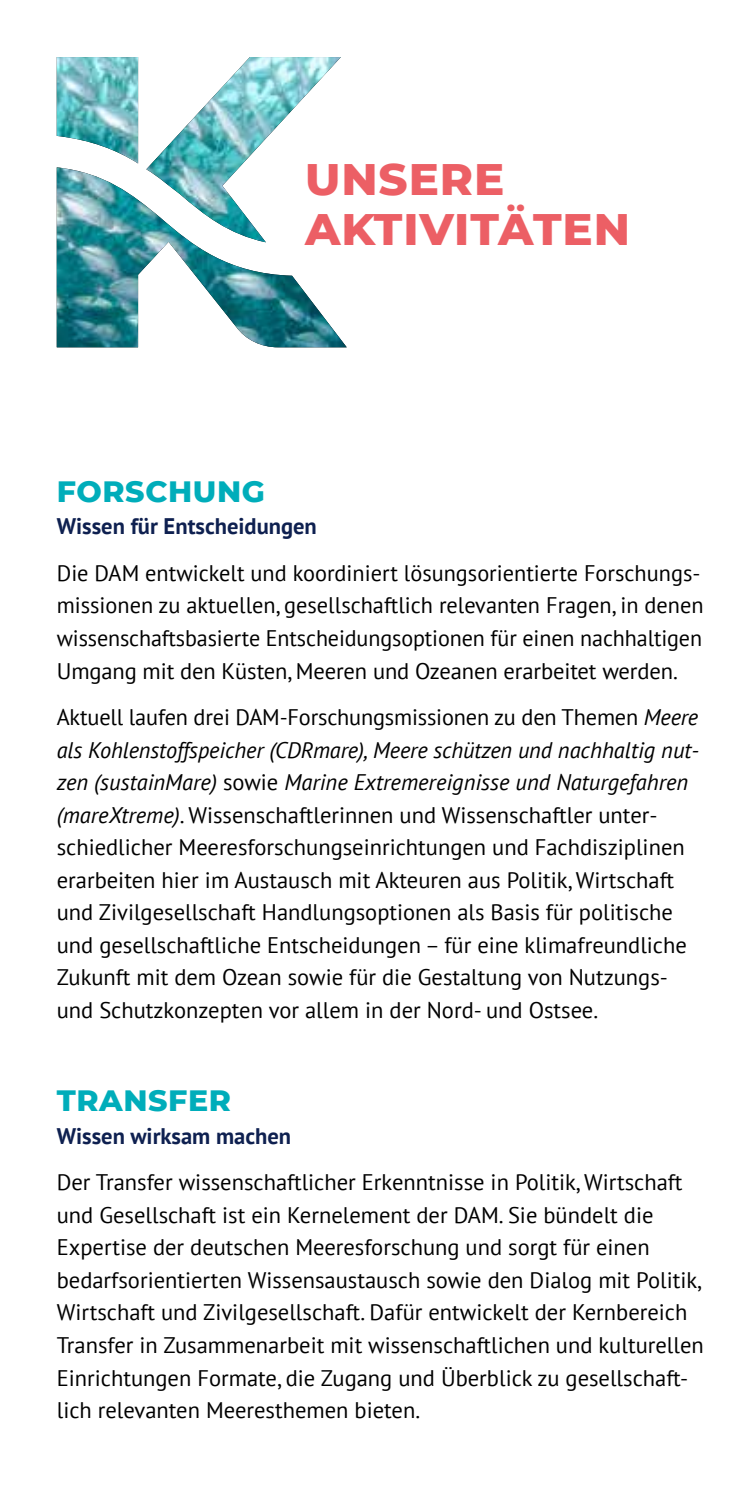
<style>
.page{position:relative;width:745px;height:1489px;background:#fff}
.page>*{position:absolute;margin:0;border:0;box-sizing:border-box;transform-origin:0 0}
.t1{font:800 45px/50px "Montserrat";letter-spacing:.02em;color:#ec5f65}
.t2{font:800 30px "Montserrat";letter-spacing:.02em;color:#00adba}
.t3{font:22.5px/32.5px "PT Sans";color:#000}
.t4{font:700 22.5px "PT Sans";color:#0e2050}
.s1{font-style:italic}
</style>
<div class="page">
<img style="left:57px;top:57px;width:289px;height:290px">
<h1 class="t1" style="left:305px;top:152px;width:326px">UNSERE<br>AKTIVITÄTEN</h1>
<h2 class="t2" style="left:57px;top:469px;width:210px">FORSCHUNG</h2>
<p class="t4" style="left:57px;top:511px;width:261px">Wissen für Entscheidungen</p>
<p class="t3" style="left:57px;top:556px;width:648px">Die DAM entwickelt und koordiniert lösungsorientierte Forschungs&shy;missionen zu aktuellen, gesellschaftlich relevanten Fragen, in denen wissenschaftsbasierte Entscheidungsoptionen für einen nachhaltigen Umgang mit den Küsten, Meeren und Ozeanen erarbeitet werden.</p>
<p class="t3" style="left:57px;top:700px;width:643px">Aktuell laufen drei DAM-Forschungsmissionen zu den Themen <span class="s1">Meere als Kohlenstoffspeicher (CDRmare), Meere schützen und nachhaltig nut&shy;zen (sustainMare)</span> sowie <span class="s1">Marine Extremereignisse und Naturgefahren (mareXtreme)</span>. Wissenschaftlerinnen und Wissenschaftler unter&shy;schiedlicher Meeresforschungseinrichtungen und Fachdisziplinen erarbeiten hier im Austausch mit Akteuren aus Politik, Wirtschaft und Zivilgesellschaft Handlungsoptionen als Basis für politische und gesellschaftliche Entscheidungen – für eine klimafreundliche Zukunft mit dem Ozean sowie für die Gestaltung von Nutzungs&shy;und Schutzkonzepten vor allem in der Nord- und Ostsee.</p>
<h2 class="t2" style="left:57px;top:1078px;width:176px">TRANSFER</h2>
<p class="t4" style="left:57px;top:1120px;width:236px">Wissen wirksam machen</p>
<p class="t3" style="left:57px;top:1165px;width:648px">Der Transfer wissenschaftlicher Erkenntnisse in Politik, Wirtschaft und Gesellschaft ist ein Kernelement der DAM. Sie bündelt die Expertise der deutschen Meeresforschung und sorgt für einen bedarfsorientierten Wissensaustausch sowie den Dialog mit Politik, Wirtschaft und Zivilgesellschaft. Dafür entwickelt der Kernbereich Transfer in Zusammenarbeit mit wissenschaftlichen und kulturellen Einrichtungen Formate, die Zugang und Überblick zu gesellschaft&shy;lich relevanten Meeresthemen bieten.</p>
</div>
